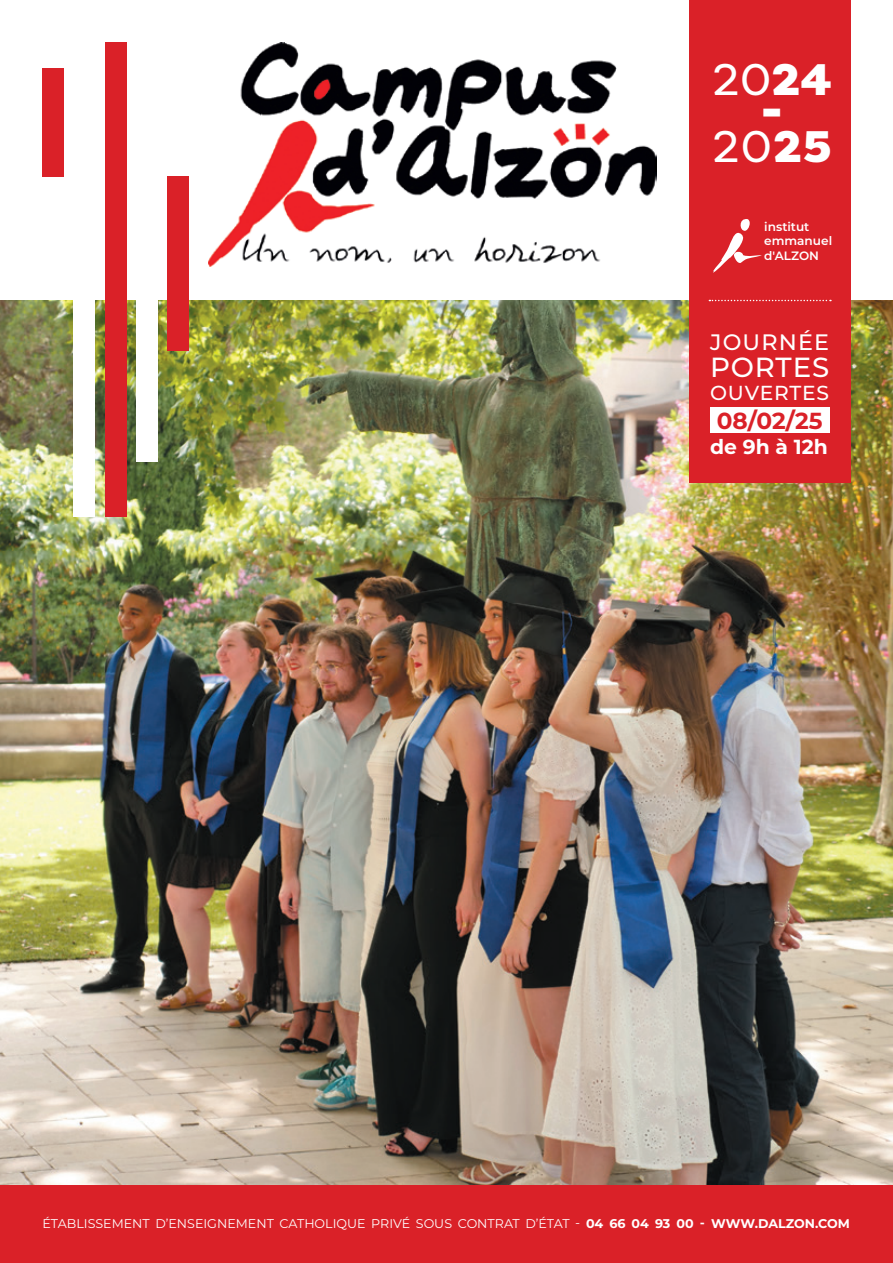
<style>
.page{position:relative;width:893px;height:1263px;background:#fff}
.page>*{position:absolute;margin:0;border:0;box-sizing:border-box;transform-origin:0 0}
.t1{font:900 44.1px/33.5px "Filson Pro";color:#fff;text-align:center}
.t2{font:500 27.6px "Montserrat";letter-spacing:.03em;color:#fff}
.t3{font:700 23.25px "Montserrat";color:#da2128}
.t4{font:500 22.35px "Montserrat";letter-spacing:.05em;color:#fff}
.t5{font:700 20.4px "Montserrat";color:#fff}
.t6{font:500 20.25px "Montserrat";letter-spacing:.04em;color:#fff}
.t7{font:12.6px "Montserrat";color:#fff}
.t8{font:600 12.15px/14.5px "Montserrat";color:#fff}
.s1{font-weight:400}
.s2{font-weight:700}
</style>
<div class="page">
<img style="left:0;top:300px;width:893px;height:885px">
<div style="left:0;top:1185px;width:893px;height:78px;background:#da2128"></div>
<div style="left:105px;top:43px;width:21px;height:474px;background:#da2128"></div>
<div style="left:74px;top:137px;width:21px;height:380px;background:#fff"></div>
<div style="left:43px;top:68px;width:21px;height:108px;background:#da2128"></div>
<div style="left:136px;top:231px;width:22px;height:231px;background:#fff"></div>
<div style="left:168px;top:176px;width:21px;height:175px;background:#da2128"></div>
<img style="left:208px;top:43px;width:448px;height:223px">
<div style="left:689px;top:0;width:161px;height:483px;background:#da2128"></div>
<svg style="left:713px;top:219px;width:49px;height:54px"></svg>
<div style="left:710px;top:408px;width:119px;height:25px;background:#fff"></div>
<svg style="left:709px;top:300px;width:122px;height:1px"></svg>
<h1 class="t1" style="left:712px;top:64px;width:121px"><span class="s1">20</span>24 -<br><span class="s1">20</span>25</h1>
<p class="t8" style="left:764px;top:219px;width:69px">institut emmanuel d'ALZON</p>
<h3 class="t4" style="left:710px;top:326px;width:121px">JOURNÉE</h3>
<h2 class="t2" style="left:710px;top:348px;width:121px">PORTES</h2>
<h3 class="t6" style="left:710px;top:378px;width:121px">OUVERTES</h3>
<h3 class="t3" style="left:717px;top:403px;width:107px">08/02/25</h3>
<h3 class="t5" style="left:710px;top:432px;width:119px">de 9h à 12h</h3>
<p class="t7" style="left:43px;top:1214px;width:809px">ÉTABLISSEMENT D’ENSEIGNEMENT CATHOLIQUE PRIVÉ SOUS CONTRAT D’ÉTAT - <span class="s2">04 66 04 93 00 - WWW.DALZON.COM</span></p>
</div>
